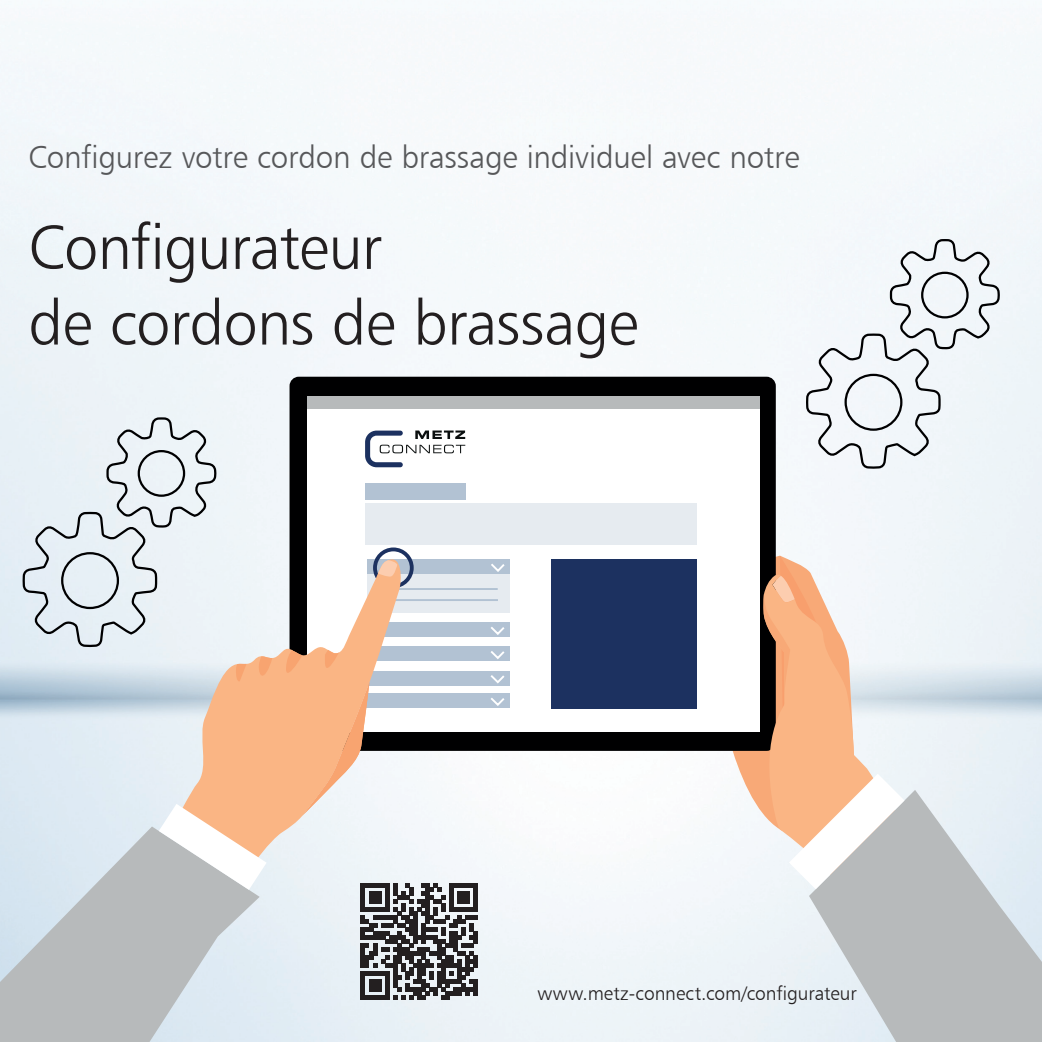
<style>
.page{position:relative;width:1042px;height:1042px;background:#fff}
.page>*{position:absolute;margin:0;border:0;box-sizing:border-box;transform-origin:0 0}
.Headline_38_pt{font:63px/75.6px "Humanist 777 BT Light B";letter-spacing:-.015em;color:#231f20}
.Headline_38_pt-2{font:31.5px "Humanist 777 BT Light B";letter-spacing:-.01em;color:#57585a}
.t1{font:19.25px "Humanist 777 BT Light B";letter-spacing:-.005em;color:#231f20}
</style>
<div class="page">
<img style="left:0;top:0;width:1042px;height:1042px">
<svg style="left:22px;top:416px;width:195px;height:232px;background:#d8dfe4"></svg>
<div style="left:289px;top:377px;width:487px;height:374px;background:#000001;border-radius:9px"></div>
<div style="left:307px;top:397px;width:453px;height:334px;background:#fff"></div>
<svg style="left:809px;top:790px;width:233px;height:252px;background:#c7cccf"></svg>
<svg style="left:714px;top:555px;width:194px;height:334px"></svg>
<div style="left:551px;top:559px;width:146px;height:149px;background:#1c3160"></div>
<div style="left:365px;top:503px;width:331px;height:42px;background:#e6ebf0"></div>
<div style="left:365px;top:483px;width:100px;height:17px;background:#b2c2d3"></div>
<div style="left:367px;top:559px;width:143px;height:15px;background:#b2c2d3"></div>
<svg style="left:491px;top:563px;width:14px;height:9px"></svg>
<div style="left:367px;top:574px;width:143px;height:39px;background:#e6ebf0"></div>
<div style="left:365px;top:622px;width:145px;height:15px;background:#b2c2d3"></div>
<svg style="left:491px;top:627px;width:14px;height:8px"></svg>
<div style="left:365px;top:646px;width:145px;height:15px;background:#b2c2d3"></div>
<svg style="left:490px;top:651px;width:15px;height:8px"></svg>
<div style="left:365px;top:671px;width:145px;height:14px;background:#b2c2d3"></div>
<svg style="left:490px;top:675px;width:15px;height:9px"></svg>
<div style="left:365px;top:693px;width:145px;height:15px;background:#b2c2d3"></div>
<svg style="left:491px;top:698px;width:14px;height:8px"></svg>
<svg style="left:365px;top:430px;width:100px;height:37px"></svg>
<div style="left:373px;top:547px;width:41px;height:41px;border:4px solid #1c3160;border-radius:50%"></div>
<div style="left:307px;top:397px;width:453px;height:12px;background:#b7babb"></div>
<hr style="left:390px;top:588px;width:108px;height:2px;background:#b2c2d3">
<hr style="left:390px;top:599px;width:108px;height:2px;background:#b2c2d3">
<svg style="left:174px;top:551px;width:229px;height:316px"></svg>
<svg style="left:378px;top:560px;width:19px;height:17px"></svg>
<svg style="left:285px;top:650px;width:84px;height:166px"></svg>
<svg style="left:257px;top:656px;width:15px;height:24px"></svg>
<svg style="left:236px;top:663px;width:10px;height:20px"></svg>
<svg style="left:0;top:826px;width:260px;height:216px;background:#c5cdd2"></svg>
<svg style="left:159px;top:804px;width:108px;height:86px"></svg>
<svg style="left:361px;top:883px;width:116px;height:117px;background:#717173"></svg>
<hr style="left:473px;top:931px;width:4px;height:12px;background:#231f20">
<hr style="left:473px;top:955px;width:4px;height:12px;background:#231f20">
<hr style="left:473px;top:979px;width:4px;height:17px;background:#231f20">
<svg style="left:805px;top:238px;width:195px;height:231px"></svg>
<p class="Headline_38_pt-2" style="left:28px;top:138px;width:773px">Configurez votre cordon de brassage individuel avec notre</p>
<p class="Headline_38_pt" style="left:28px;top:208px;width:611px">Configurateur<br>de cordons de brassage</p>
<p class="t1" style="left:537px;top:981px;width:321px">www.metz-connect.com/configurateur</p>
</div>
